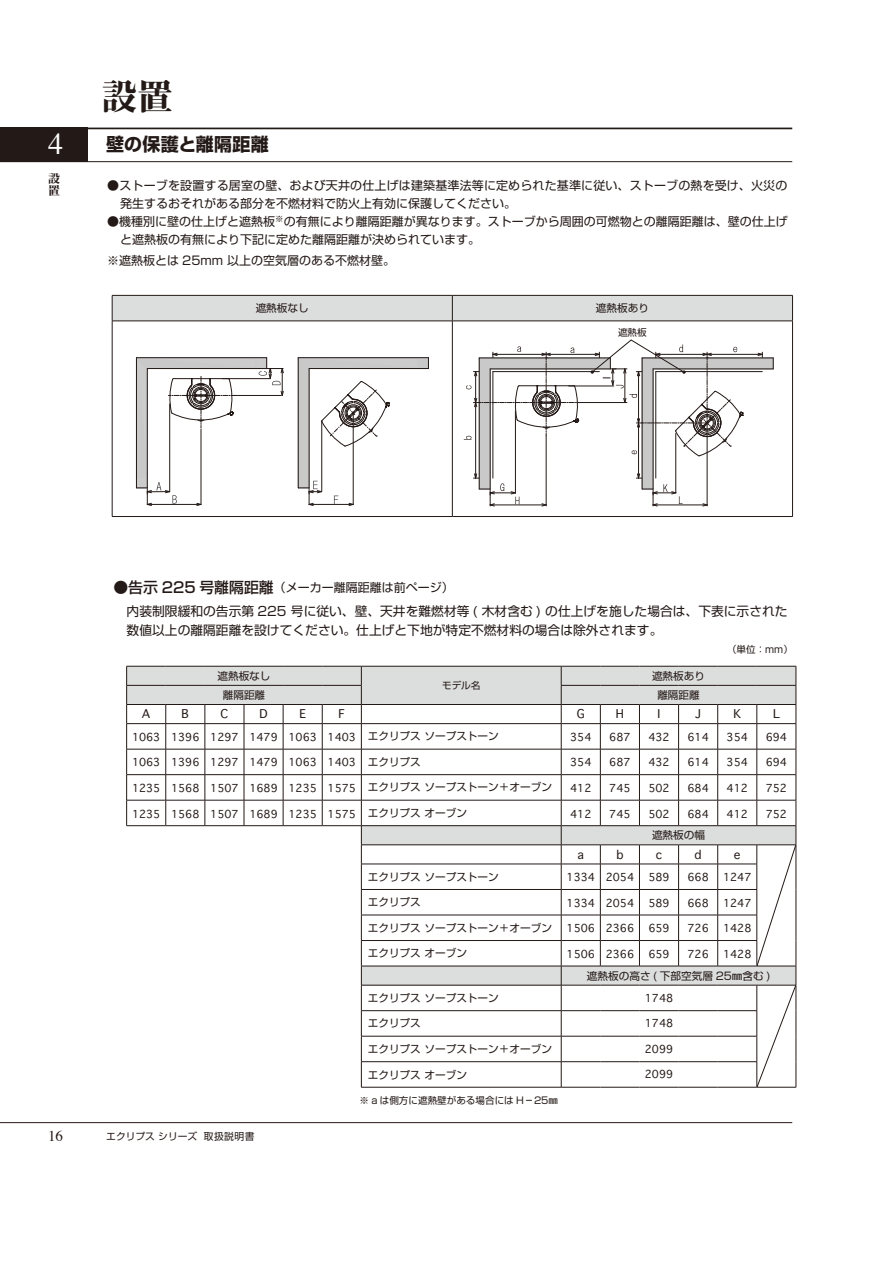
<style>
.page{position:relative;width:893px;height:1263px;background:#fff}
.page>*{position:absolute;margin:0;border:0;box-sizing:border-box;transform-origin:0 0}
.t1{font:36px "Midashi Min Pro MA31";color:#231916}
.t2{font:30px "Times";color:#fff}
.t3{font:700 18px "Shin Go Pro";letter-spacing:.015em;color:#231916}
.t4{font:15px "Times";color:#231916}
.t5{font:12.75px/19.2px "Shin Go Pro";color:#231916}
.t6{font:12px/18px "Shin Go Pro";color:#231916}
.t7{font:12px "Shin Go Pr 5";color:#231916}
.t8{font:12px/12px "Midashi Min Pro MA31";color:#231916}
.t9{font:11.7px "Osaka";color:#231916}
.t10{font:10.65px "Osaka";color:#231916}
.t11{font:10.65px "Shin Go Pro";color:#231916}
.t12{font:9.75px "Shin Go Pro";color:#231916}
.t13{font:9.6px "Shin Go Pr 5";color:#231916}
.t14{font:9.6px "Shin Go Pro";color:#231916}
.s1{font-weight:500;font-size:14.85px}
.s2{font-family:"Shin Go Pro"}
</style>
<div class="page">
<hr style="left:0;top:161px;width:792px;height:1px;background:#231916">
<hr style="left:0;top:128px;width:792px;height:1px;background:#231916">
<div style="left:0;top:128px;width:88px;height:34px;background:#231916"></div>
<hr style="left:0;top:1122px;width:792px;height:1px;background:#231916">
<svg style="left:112px;top:295px;width:681px;height:26px;background:#d0d1d0"></svg>
<hr style="left:112px;top:321px;width:340px;height:1px;background:#231916">
<hr style="left:112px;top:321px;width:1px;height:195px;background:#231916">
<hr style="left:452px;top:321px;width:341px;height:1px;background:#231916">
<hr style="left:452px;top:321px;width:1px;height:195px;background:#231916">
<hr style="left:792px;top:321px;width:1px;height:195px;background:#231916">
<hr style="left:112px;top:516px;width:340px;height:1px;background:#231916">
<hr style="left:452px;top:516px;width:341px;height:1px;background:#231916">
<svg style="left:298px;top:357px;width:131px;height:149px"></svg>
<svg style="left:136px;top:357px;width:148px;height:149px"></svg>
<svg style="left:464px;top:339px;width:310px;height:167px"></svg>
<div style="left:362px;top:667px;width:199px;height:37px;background:#dcdddd"></div>
<svg style="left:362px;top:705px;width:199px;height:382px"></svg>
<div style="left:361px;top:826px;width:200px;height:19px;background:#dcdddd"></div>
<div style="left:361px;top:966px;width:200px;height:19px;background:#dcdddd"></div>
<hr style="left:361px;top:723px;width:200px;height:1px;background:#231916">
<hr style="left:361px;top:749px;width:200px;height:1px;background:#231916">
<hr style="left:361px;top:800px;width:200px;height:1px;background:#231916">
<hr style="left:361px;top:844px;width:200px;height:1px;background:#231916">
<hr style="left:361px;top:864px;width:200px;height:1px;background:#231916">
<hr style="left:361px;top:889px;width:200px;height:1px;background:#231916">
<hr style="left:361px;top:940px;width:200px;height:1px;background:#231916">
<hr style="left:361px;top:985px;width:200px;height:1px;background:#231916">
<hr style="left:361px;top:1010px;width:200px;height:1px;background:#231916">
<hr style="left:361px;top:1061px;width:200px;height:1px;background:#231916">
<hr style="left:361px;top:774px;width:200px;height:1px;background:#231916">
<hr style="left:361px;top:825px;width:200px;height:1px;background:#231916">
<hr style="left:361px;top:915px;width:200px;height:1px;background:#231916">
<hr style="left:361px;top:966px;width:200px;height:1px;background:#231916">
<hr style="left:361px;top:1036px;width:200px;height:1px;background:#231916">
<hr style="left:361px;top:1087px;width:200px;height:1px;background:#231916">
<hr style="left:361px;top:666px;width:200px;height:1px;background:#231916">
<hr style="left:361px;top:704px;width:200px;height:1px;background:#231916">
<hr style="left:561px;top:1087px;width:39px;height:1px;background:#231916">
<hr style="left:600px;top:1087px;width:39px;height:1px;background:#231916">
<hr style="left:639px;top:1087px;width:40px;height:1px;background:#231916">
<hr style="left:679px;top:1087px;width:39px;height:1px;background:#231916">
<hr style="left:718px;top:1087px;width:39px;height:1px;background:#231916">
<svg style="left:126px;top:666px;width:236px;height:421px"></svg>
<hr style="left:757px;top:1087px;width:39px;height:1px;background:#231916">
<svg style="left:561px;top:666px;width:236px;height:421px"></svg>
<h2 class="t2" style="left:48px;top:116px;width:16px">4</h2>
<p class="t8" style="left:48px;top:172px;width:13px">設置</p>
<h1 class="t1" style="left:102px;top:69px;width:73px">設置</h1>
<h3 class="t3" style="left:106px;top:130px;width:164px">壁の保護と離隔距離</h3>
<p class="t6" style="left:120px;top:174px;width:669px;text-indent:-13px">●ストーブを設置する居室の壁、および天井の仕上げは建築基準法等に定められた基準に従い、ストーブの熱を受け、火災の発生するおそれがある部分を不燃材料で防火上有効に保護してください。</p>
<p class="t6" style="left:120px;top:210px;width:669px;text-indent:-13px">●機種別に壁の仕上げと遮熱板<sup>※</sup>の有無により離隔距離が異なります。ストーブから周囲の可燃物との離隔距離は、壁の仕上げと遮熱板の有無により下記に定めた離隔距離が決められています。</p>
<p class="t7" style="left:107px;top:251px;width:289px">※遮熱板とは 25mm 以上の空気層のある不燃材壁。</p>
<p class="t11" style="left:256px;top:299px;width:55px">遮熱板なし</p>
<p class="t11" style="left:596px;top:299px;width:55px">遮熱板あり</p>
<p class="t14" style="left:618px;top:324px;width:30px">遮熱板</p>
<p class="t7" style="left:113px;top:578px;width:342px"><span class="s1">●告示 225 号離隔距離</span>（メーカー離隔距離は前ページ）</p>
<p class="t5" style="left:127px;top:600px;width:662px">内装制限緩和の告示第 225 号に従い、壁、天井を難燃材等 ( 木材含む ) の仕上げを施した場合は、下表に示された数値以上の離隔距離を設けてください。仕上げと下地が特定不燃材料の場合は除外されます。</p>
<p class="t11" style="left:217px;top:667px;width:55px">遮熱板なし</p>
<p class="t11" style="left:652px;top:667px;width:55px">遮熱板あり</p>
<p class="t14" style="left:442px;top:677px;width:40px">モデル名</p>
<p class="t11" style="left:223px;top:686px;width:44px">離隔距離</p>
<p class="t11" style="left:657px;top:686px;width:44px">離隔距離</p>
<p class="t13" style="left:727px;top:641px;width:67px">（単位：mm）</p>
<p class="t9" style="left:142px;top:706px;width:10px">A</p>
<p class="t9" style="left:182px;top:706px;width:9px">B</p>
<p class="t9" style="left:259px;top:706px;width:10px">D</p>
<p class="t9" style="left:299px;top:706px;width:8px">E</p>
<p class="t9" style="left:339px;top:706px;width:8px">F</p>
<p class="t9" style="left:577px;top:706px;width:9px">G</p>
<p class="t9" style="left:616px;top:706px;width:10px">H</p>
<p class="t9" style="left:658px;top:706px;width:4px">I</p>
<p class="t9" style="left:695px;top:706px;width:7px">J</p>
<p class="t9" style="left:733px;top:706px;width:9px">K</p>
<p class="t9" style="left:773px;top:706px;width:8px">L</p>
<p class="t10" style="left:132px;top:730px;width:368px">1063 1396 1297 1479 1063 1403 <span class="s2">エクリプス ソープストーン</span></p>
<p class="t10" style="left:570px;top:730px;width:23px">354</p>
<p class="t10" style="left:609px;top:730px;width:23px">687</p>
<p class="t10" style="left:648px;top:730px;width:23px">432</p>
<p class="t10" style="left:687px;top:730px;width:23px">614</p>
<p class="t10" style="left:727px;top:730px;width:23px">354</p>
<p class="t10" style="left:766px;top:730px;width:23px">694</p>
<p class="t10" style="left:132px;top:756px;width:290px">1063 1396 1297 1479 1063 1403 <span class="s2">エクリプス</span></p>
<p class="t10" style="left:570px;top:756px;width:23px">354</p>
<p class="t10" style="left:609px;top:756px;width:23px">687</p>
<p class="t10" style="left:648px;top:756px;width:23px">432</p>
<p class="t10" style="left:687px;top:756px;width:23px">614</p>
<p class="t10" style="left:727px;top:756px;width:23px">354</p>
<p class="t10" style="left:766px;top:756px;width:23px">694</p>
<p class="t10" style="left:132px;top:781px;width:421px">1235 1568 1507 1689 1235 1575 <span class="s2">エクリプス ソープストーン＋オーブン</span></p>
<p class="t10" style="left:570px;top:781px;width:23px">412</p>
<p class="t10" style="left:609px;top:781px;width:23px">745</p>
<p class="t10" style="left:648px;top:781px;width:23px">502</p>
<p class="t10" style="left:687px;top:781px;width:23px">684</p>
<p class="t10" style="left:727px;top:781px;width:23px">412</p>
<p class="t10" style="left:766px;top:781px;width:23px">752</p>
<p class="t10" style="left:132px;top:807px;width:336px">1235 1568 1507 1689 1235 1575 <span class="s2">エクリプス オーブン</span></p>
<p class="t10" style="left:570px;top:807px;width:23px">412</p>
<p class="t10" style="left:609px;top:807px;width:23px">745</p>
<p class="t10" style="left:648px;top:807px;width:23px">502</p>
<p class="t10" style="left:687px;top:807px;width:23px">684</p>
<p class="t10" style="left:727px;top:807px;width:23px">412</p>
<p class="t10" style="left:766px;top:807px;width:23px">752</p>
<p class="t11" style="left:652px;top:826px;width:55px">遮熱板の幅</p>
<p class="t9" style="left:577px;top:847px;width:8px">a</p>
<p class="t9" style="left:616px;top:847px;width:9px">b</p>
<p class="t9" style="left:656px;top:847px;width:8px">c</p>
<p class="t9" style="left:695px;top:847px;width:9px">d</p>
<p class="t9" style="left:734px;top:847px;width:8px">e</p>
<p class="t11" style="left:368px;top:868px;width:133px">エクリプス ソープストーン</p>
<p class="t10" style="left:567px;top:871px;width:69px">1334 2054</p>
<p class="t10" style="left:648px;top:871px;width:23px">589</p>
<p class="t10" style="left:687px;top:871px;width:23px">668</p>
<p class="t10" style="left:723px;top:871px;width:30px">1247</p>
<p class="t11" style="left:368px;top:893px;width:55px">エクリプス</p>
<p class="t10" style="left:567px;top:896px;width:69px">1334 2054</p>
<p class="t10" style="left:648px;top:896px;width:23px">589</p>
<p class="t10" style="left:687px;top:896px;width:23px">668</p>
<p class="t10" style="left:723px;top:896px;width:30px">1247</p>
<p class="t11" style="left:368px;top:919px;width:186px">エクリプス ソープストーン＋オーブン</p>
<p class="t10" style="left:567px;top:922px;width:69px">1506 2366</p>
<p class="t10" style="left:648px;top:922px;width:23px">659</p>
<p class="t10" style="left:687px;top:922px;width:23px">726</p>
<p class="t10" style="left:723px;top:922px;width:30px">1428</p>
<p class="t11" style="left:368px;top:944px;width:101px">エクリプス オーブン</p>
<p class="t10" style="left:567px;top:947px;width:69px">1506 2366</p>
<p class="t10" style="left:648px;top:947px;width:23px">659</p>
<p class="t10" style="left:687px;top:947px;width:23px">726</p>
<p class="t10" style="left:723px;top:947px;width:30px">1428</p>
<p class="t11" style="left:587px;top:967px;width:185px">遮熱板の高さ ( 下部空気層 25㎜含む )</p>
<p class="t11" style="left:368px;top:989px;width:133px">エクリプス ソープストーン</p>
<p class="t10" style="left:645px;top:991px;width:30px">1748</p>
<p class="t11" style="left:368px;top:1015px;width:55px">エクリプス</p>
<p class="t10" style="left:645px;top:1016px;width:30px">1748</p>
<p class="t11" style="left:368px;top:1040px;width:186px">エクリプス ソープストーン＋オーブン</p>
<p class="t10" style="left:645px;top:1042px;width:30px">2099</p>
<p class="t11" style="left:368px;top:1066px;width:101px">エクリプス オーブン</p>
<p class="t10" style="left:645px;top:1067px;width:30px">2099</p>
<p class="t13" style="left:359px;top:1092px;width:200px">※ a は側方に遮熱壁がある場合には H ー 25㎜</p>
<h3 class="t4" style="left:48px;top:1122px;width:16px">16</h3>
<p class="t12" style="left:106px;top:1129px;width:150px">エクリプス シリーズ 取扱説明書</p>
</div>
